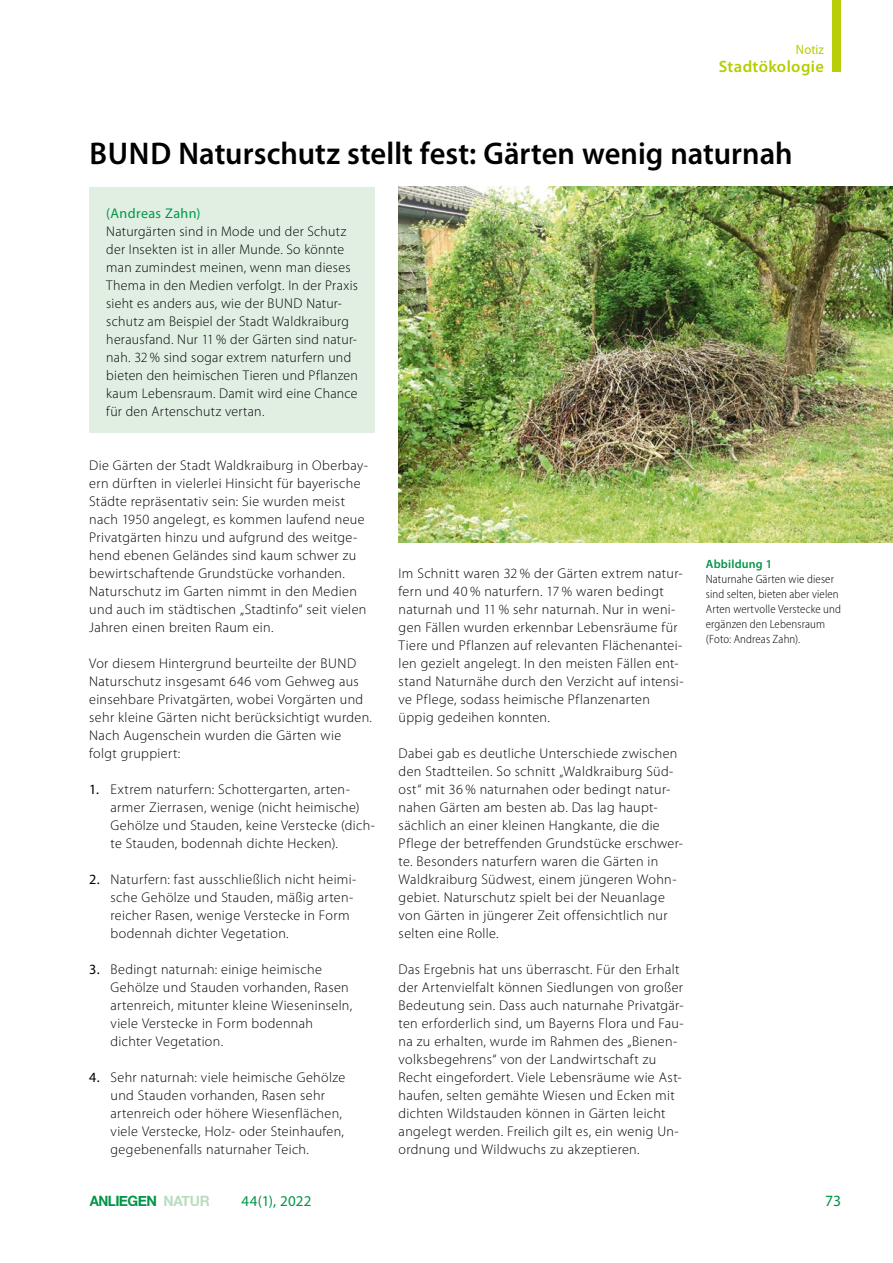
<style>
.page{position:relative;width:893px;height:1263px;background:#fff}
.page>*{position:absolute;margin:0;border:0;box-sizing:border-box;transform-origin:0 0}
.H__Haupttitel{font:600 31.5px "Myriad Pro";color:#000}
.t1{font:600 16.5px "Myriad Pro";letter-spacing:.025em;color:#b6cd00}
.t2{font:15.75px "Myriad Pro";color:#009646}
.t3{font:15px "Myriad Pro";letter-spacing:.015em;color:#009646}
.t4{font:700 14.25px "Helvetica Neue";letter-spacing:-.035em;color:#009647;scale:.94 1}
.P__Fließtext_2Sp{font:300 14.1px/18px "Myriad Pro";letter-spacing:.02em;color:#000}
.Notiz_Autoren{font:14.1px "Myriad Pro";letter-spacing:.025em;color:#009647}
.t5{font:13.5px "Myriad Pro";letter-spacing:.005em;color:#b6cd00;scale:.93 1}
.Bildlegende_linksbün{font:300 semi-condensed 12px/15px "Myriad Pro";letter-spacing:.01em;color:#000}
.Bildlegende_Headline{font:600 12px "Myriad Pro";letter-spacing:.015em;color:#009646}
.s1{font-weight:400}
.s2{color:rgb(111 188 125/.5)}
</style>
<div class="page">
<img style="left:399px;top:187px;width:494px;height:355px">
<div style="left:89px;top:187px;width:286px;height:246px;background:#e1efe3"></div>
<div style="left:833px;top:0;width:8px;height:72px;background:#b8ce08"></div>
<p class="t5" style="left:796px;top:41px;width:32px">Notiz</p>
<p class="t1" style="left:719px;top:56px;width:107px">Stadtökologie</p>
<p class="H__Haupttitel" style="left:90px;top:133px;width:704px">BUND Naturschutz stellt fest: Gärten wenig naturnah</p>
<p class="Notiz_Autoren" style="left:106px;top:204px;width:96px">(Andreas Zahn)</p>
<p class="P__Fließtext_2Sp" style="left:106px;top:222px;width:253px">Naturgärten sind in Mode und der Schutz der Insekten ist in aller Munde. So könnte man zumindest meinen, wenn man dieses Thema in den Medien verfolgt. In der Praxis sieht es anders aus, wie der BUND Natur&shy;schutz am Beispiel der Stadt Waldkraiburg herausfand. Nur 11 % der Gärten sind natur&shy;nah. 32 % sind sogar extrem naturfern und bieten den heimischen Tieren und Pflanzen kaum Lebensraum. Damit wird eine Chance für den Artenschutz vertan.</p>
<p class="P__Fließtext_2Sp" style="left:89px;top:456px;width:280px">Die Gärten der Stadt Waldkraiburg in Oberbay&shy;ern dürften in vielerlei Hinsicht für bayerische Städte repräsentativ sein: Sie wurden meist nach 1950 angelegt, es kommen laufend neue Privatgärten hinzu und aufgrund des weitge&shy;hend ebenen Geländes sind kaum schwer zu bewirtschaftende Grundstücke vorhanden.<br>Naturschutz im Garten nimmt in den Medien und auch im städtischen „Stadtinfo“ seit vielen Jahren einen breiten Raum ein.</p>
<p class="P__Fließtext_2Sp" style="left:89px;top:654px;width:284px">Vor diesem Hintergrund beurteilte der BUND Naturschutz insgesamt 646 vom Gehweg aus einsehbare Privatgärten, wobei Vorgärten und sehr kleine Gärten nicht berücksichtigt wurden.<br>Nach Augenschein wurden die Gärten wie folgt gruppiert:</p>
<p class="P__Fließtext_2Sp" style="left:111px;top:780px;width:266px;text-indent:-21px"><span class="s1">1.</span> Extrem naturfern: Schottergarten, arten&shy;armer Zierrasen, wenige (nicht heimische)<br>Gehölze und Stauden, keine Verstecke (dich&shy;te Stauden, bodennah dichte Hecken).</p>
<p class="P__Fließtext_2Sp" style="left:111px;top:870px;width:247px;text-indent:-21px"><span class="s1">2.</span> Naturfern: fast ausschließlich nicht heimi&shy;sche Gehölze und Stauden, mäßig arten&shy;reicher Rasen, wenige Verstecke in Form bodennah dichter Vegetation.</p>
<p class="P__Fließtext_2Sp" style="left:111px;top:960px;width:243px;text-indent:-21px"><span class="s1">3.</span> Bedingt naturnah: einige heimische Gehölze und Stauden vorhanden, Rasen artenreich, mitunter kleine Wieseninseln, viele Verstecke in Form bodennah dichter Vegetation.</p>
<p class="P__Fließtext_2Sp" style="left:111px;top:1068px;width:236px;text-indent:-21px"><span class="s1">4.</span> Sehr naturnah: viele heimische Gehölze und Stauden vorhanden, Rasen sehr artenreich oder höhere Wiesenflächen, viele Verstecke, Holz- oder Steinhaufen, gegebenenfalls naturnaher Teich.</p>
<p class="P__Fließtext_2Sp" style="left:399px;top:564px;width:286px">Im Schnitt waren 32 % der Gärten extrem natur&shy;fern und 40 % naturfern. 17 % waren bedingt naturnah und 11 % sehr naturnah. Nur in weni&shy;gen Fällen wurden erkennbar Lebensräume für Tiere und Pflanzen auf relevanten Flächenantei&shy;len gezielt angelegt. In den meisten Fällen ent&shy;stand Naturnähe durch den Verzicht auf intensi&shy;ve Pflege, sodass heimische Pflanzenarten üppig gedeihen konnten.</p>
<p class="P__Fließtext_2Sp" style="left:399px;top:744px;width:286px">Dabei gab es deutliche Unterschiede zwischen den Stadtteilen. So schnitt „Waldkraiburg Süd&shy;ost“ mit 36 % naturnahen oder bedingt natur&shy;nahen Gärten am besten ab. Das lag haupt&shy;sächlich an einer kleinen Hangkante, die die Pflege der betreffenden Grundstücke erschwer&shy;te. Besonders naturfern waren die Gärten in Waldkraiburg Südwest, einem jüngeren Wohn&shy;gebiet. Naturschutz spielt bei der Neuanlage von Gärten in jüngerer Zeit offensichtlich nur selten eine Rolle.</p>
<p class="P__Fließtext_2Sp" style="left:399px;top:960px;width:287px">Das Ergebnis hat uns überrascht. Für den Erhalt der Artenvielfalt können Siedlungen von großer Bedeutung sein. Dass auch naturnahe Privatgär&shy;ten erforderlich sind, um Bayerns Flora und Fau&shy;na zu erhalten, wurde im Rahmen des „Bienen&shy;volksbegehrens“ von der Landwirtschaft zu Recht eingefordert. Viele Lebensräume wie Ast&shy;haufen, selten gemähte Wiesen und Ecken mit dichten Wildstauden können in Gärten leicht angelegt werden. Freilich gilt es, ein wenig Un&shy;ordnung und Wildwuchs zu akzeptieren.</p>
<p class="Bildlegende_Headline" style="left:706px;top:556px;width:68px">Abbildung 1</p>
<p class="Bildlegende_linksbün" style="left:706px;top:571px;width:137px">Naturnahe Gärten wie dieser sind selten, bieten aber vielen<br>Arten wertvolle Verstecke und ergänzen den Lebensraum (Foto: Andreas Zahn).</p>
<p class="t4" style="left:90px;top:1189px;width:129px">ANLIEGEN <span class="s2">NATUR</span></p>
<p class="t3" style="left:241px;top:1191px;width:72px">44(1), 2022</p>
<p class="t2" style="left:825px;top:1191px;width:17px">73</p>
</div>
